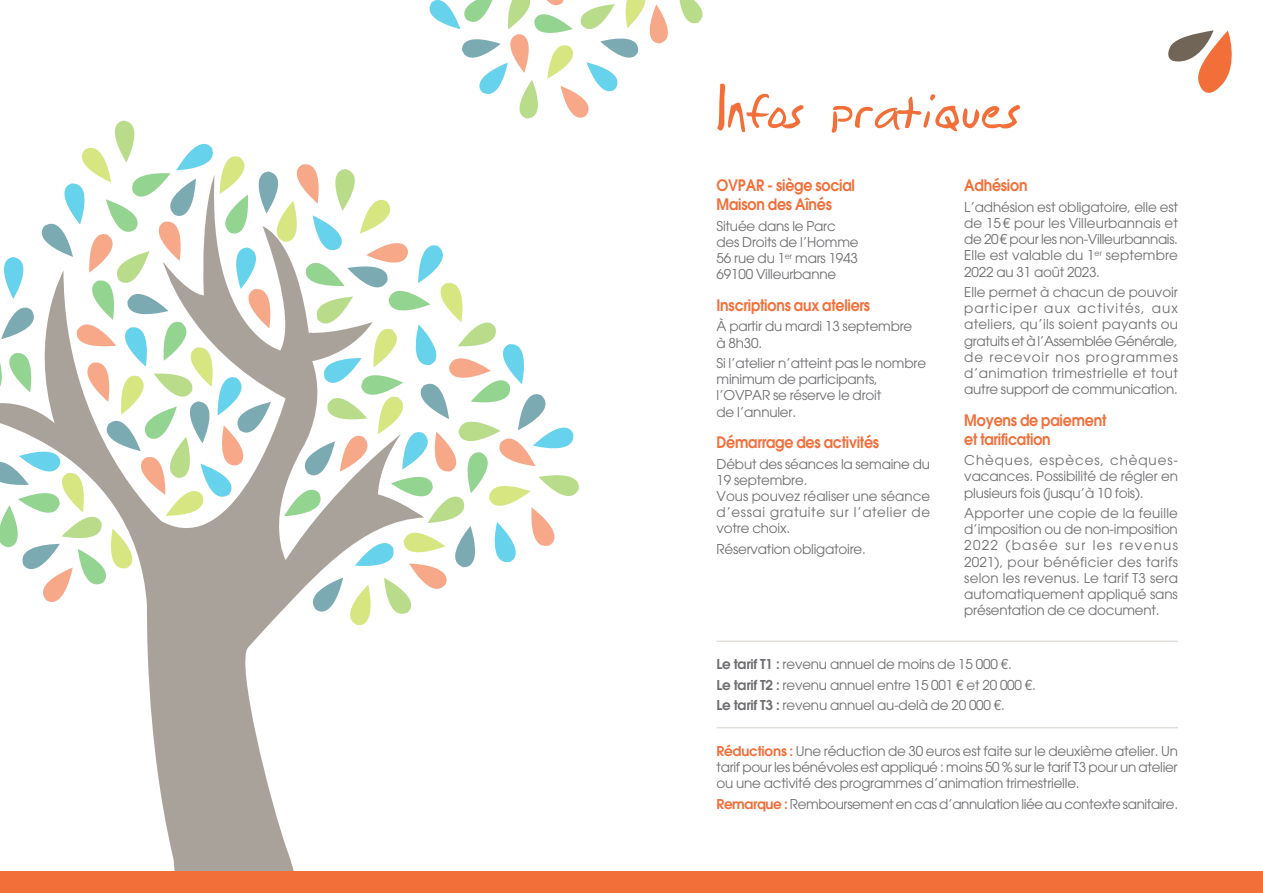
<style>
.page{position:relative;width:1263px;height:893px;background:#fff}
.page>*{position:absolute;margin:0;border:0;box-sizing:border-box;transform-origin:0 0}
.t1{font:75px "Brian Scratch";color:#f26f39}
.t2{font:600 15.75px/18.9px "Avant Garde";letter-spacing:-.015em;color:#f26f39;scale:.9 1}
.t3{font:13.5px/16.2px "Avant Garde";letter-spacing:-.015em;color:#6d6e71}
.s1{font-weight:600}
.s2{font-weight:600;color:#f26f39}
</style>
<div class="page">
<svg style="left:0;top:630px;width:424px;height:242px"></svg>
<svg style="left:0;top:0;width:703px;height:630px"></svg>
<div style="left:0;top:872px;width:1263px;height:21px;background:#f26f39"></div>
<hr style="left:716px;top:641px;width:462px;height:1px;background:#e2deda">
<hr style="left:716px;top:727px;width:462px;height:1px;background:#e2deda">
<svg style="left:1168px;top:30px;width:64px;height:63px"></svg>
<h1 class="t1" style="left:716px;top:68px;width:306px">Infos pratiques</h1>
<p class="t2" style="left:716px;top:176px;width:155px">OVPAR - siège social<br>Maison des Aînés</p>
<p class="t3" style="left:716px;top:218px;width:144px">Située dans le Parc des Droits de l’Homme<br>56 rue du 1<sup>er</sup> mars 1943<br>69100 Villeurbanne</p>
<p class="t2" style="left:716px;top:295px;width:172px">Inscriptions aux ateliers</p>
<p class="t3" style="left:716px;top:318px;width:197px">À partir du mardi 13 septembre à 8h30.</p>
<p class="t3" style="left:716px;top:355px;width:211px">Si l’atelier n’atteint pas le nombre minimum de participants, l’OVPAR se réserve le droit<br>de l’annuler.</p>
<p class="t2" style="left:716px;top:432px;width:182px">Démarrage des activités</p>
<p class="t3" style="left:716px;top:456px;width:215px">Début des séances la semaine du<br>19 septembre.<br>Vous pouvez réaliser une séance d’essai gratuite sur l’atelier de votre choix.</p>
<p class="t3" style="left:716px;top:541px;width:151px">Réservation obligatoire.</p>
<p class="t2" style="left:964px;top:176px;width:72px">Adhésion</p>
<p class="t3" style="left:964px;top:199px;width:215px;text-align:justify">L’adhésion est obligatoire, elle est de 15 € pour les Villeurbannais et de 20 € pour les non-Villeurbannais.<br>Elle est valable du 1<sup>er</sup> septembre 2022 au 31 août 2023.</p>
<p class="t3" style="left:964px;top:284px;width:215px;text-align:justify">Elle permet à chacun de pouvoir participer aux activités, aux ateliers, qu’ils soient payants ou gratuits et à l’Assemblée Générale, de recevoir nos programmes d’animation trimestrielle et tout autre support de communication.</p>
<p class="t2" style="left:964px;top:410px;width:159px">Moyens de paiement et tarification</p>
<p class="t3" style="left:964px;top:452px;width:215px;text-align:justify">Chèques, espèces, chèques&shy;vacances. Possibilité de régler en plusieurs fois (jusqu’à 10 fois).</p>
<p class="t3" style="left:964px;top:505px;width:215px;text-align:justify">Apporter une copie de la feuille d’imposition ou de non-imposition 2022 (basée sur les revenus 2021), pour bénéficier des tarifs selon les revenus. Le tarif T3 sera automatiquement appliqué sans présentation de ce document.</p>
<p class="t3" style="left:716px;top:654px;width:321px;line-height:20.4px"><span class="s1">Le tarif T1 :</span> revenu annuel de moins de 15 000 €.<br><span class="s1">Le tarif T2 :</span> revenu annuel entre 15 001 € et 20 000 €.<br><span class="s1">Le tarif T3 :</span> revenu annuel au-delà de 20 000 €.</p>
<p class="t3" style="left:716px;top:743px;width:463px;text-align:justify"><span class="s2">Réductions :</span> Une réduction de 30 euros est faite sur le deuxième atelier. Un tarif pour les bénévoles est appliqué : moins 50 % sur le tarif T3 pour un atelier ou une activité des programmes d’animation trimestrielle.</p>
<p class="t3" style="left:716px;top:796px;width:463px"><span class="s2">Remarque :</span> Remboursement en cas d’annulation liée au contexte sanitaire.</p>
</div>
